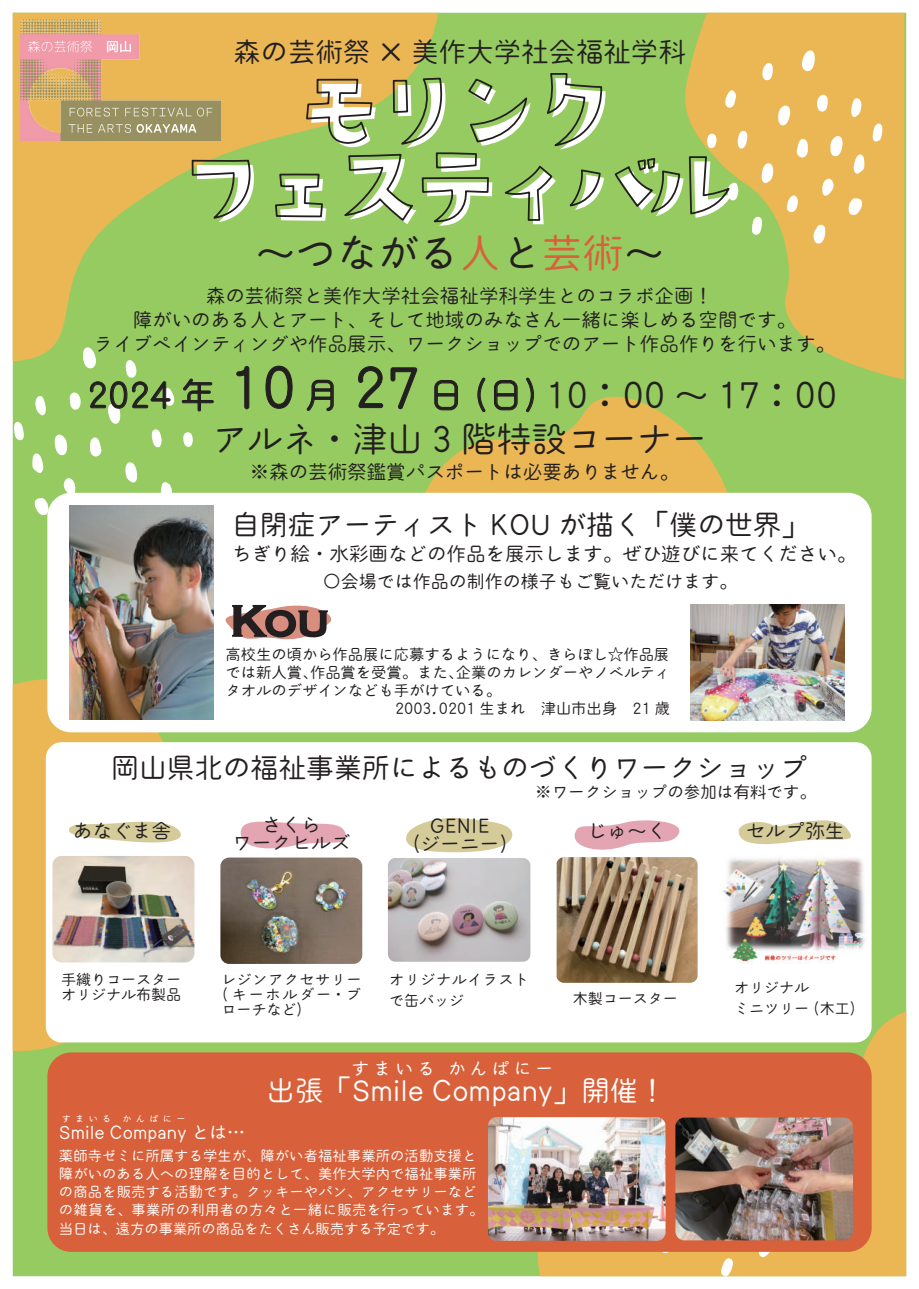
<style>
.page{position:relative;width:919px;height:1289px;background:#fff}
.page>*{position:absolute;margin:0;border:0;box-sizing:border-box;transform-origin:0 0}
.t1{font:103.95px/76.5px "AB kirigirisu";letter-spacing:-.25em;color:#fff;text-align:center}
.t2{font:40.95px "Kinuta Maru Maru GC Lr Std N R";color:#231f20}
.t3{font:35.1px/43.7px "Kinuta Maru Maru GC Lr Std N R";color:#231f20;text-align:center}
.t4{font:28.35px "Kinuta Maru Maru GC Lr Std N R";color:#fff}
.t5{font:27.9px "Kinuta Maru Maru GC Sr Std N R";color:#231f20}
.t6{font:27.45px "Kinuta Maru Maru GC Lr Std N R";color:#231f20}
.t7{font:19.5px/24px "Kinuta Maru Maru GC Lr Std N R";color:#231f20;text-align:center}
.t8{font:19.5px "Kinuta Maru Maru GC Sr Std N R";color:#231f20}
.t9{font:18px "Kinuta Maru Maru GC Sr Std N R";color:#231f20}
.t10{font:18px "Kinuta Maru Maru GC Sr Std N R";color:#fff}
.t11{font:17.55px "Kinuta Maru Maru GC Lr Std N R";letter-spacing:.25em;color:#fff}
.t12{font:16.5px "Kinuta Maru Maru GC Sr Std N R";color:#231f20}
.t13{font:15.3px "Kinuta Maru Maru GC Sr Std N R";color:#231f20}
.t14{font:15px/15px "Kinuta Maru Maru GC Sr Std N R";color:#231f20}
.t15{font:15px/21px "Kinuta Maru Maru GC Sr Std N R";letter-spacing:.04em;color:#231f20}
.t16{font:14.25px/18px "Kinuta Maru Maru GC Sr Std N R";letter-spacing:.01em;color:#fff}
.t17{font:9px "Kinuta Maru Maru GC Sr Std N R";letter-spacing:.5em;color:#fff}
.s1{color:#d8613b}
.s2{font-size:55.35px}
.s3{font-size:55.65px}
.s4{font-size:55.05px}
</style>
<div class="page">
<div style="left:13px;top:13px;width:893px;height:1263px;background:#96cb61"></div>
<svg style="left:682px;top:13px;width:222px;height:366px;fill:#ebb755"></svg>
<svg style="left:13px;top:13px;width:425px;height:348px;fill:#96cb61"></svg>
<svg style="left:535px;top:1011px;width:371px;height:265px;fill:#ebb755"></svg>
<svg style="left:13px;top:676px;width:173px;height:376px;fill:#ebb755"></svg>
<svg style="left:407px;top:385px;width:341px;height:108px;fill:#ebb755"></svg>
<svg style="left:848px;top:198px;width:14px;height:17px"></svg>
<svg style="left:853px;top:154px;width:11px;height:20px"></svg>
<svg style="left:850px;top:98px;width:11px;height:20px"></svg>
<svg style="left:872px;top:123px;width:10px;height:19px"></svg>
<svg style="left:35px;top:498px;width:14px;height:17px"></svg>
<svg style="left:32px;top:452px;width:11px;height:21px"></svg>
<svg style="left:35px;top:395px;width:11px;height:21px"></svg>
<svg style="left:14px;top:421px;width:10px;height:19px"></svg>
<svg style="left:183px;top:431px;width:10px;height:16px"></svg>
<svg style="left:660px;top:1251px;width:13px;height:2px"></svg>
<svg style="left:759px;top:1251px;width:12px;height:6px"></svg>
<svg style="left:721px;top:1257px;width:12px;height:19px"></svg>
<svg style="left:191px;top:158px;width:63px;height:62px"></svg>
<svg style="left:274px;top:12px;width:568px;height:301px"></svg>
<svg style="left:55px;top:347px;width:120px;height:152px"></svg>
<svg style="left:181px;top:378px;width:33px;height:34px"></svg>
<svg style="left:236px;top:330px;width:13px;height:79px"></svg>
<svg style="left:265px;top:365px;width:28px;height:44px"></svg>
<svg style="left:306px;top:379px;width:28px;height:32px"></svg>
<svg style="left:358px;top:366px;width:25px;height:42px"></svg>
<svg style="left:390px;top:367px;width:27px;height:43px"></svg>
<svg style="left:434px;top:380px;width:24px;height:30px"></svg>
<svg style="left:477px;top:377px;width:9px;height:36px"></svg>
<svg style="left:493px;top:380px;width:25px;height:30px"></svg>
<svg style="left:525px;top:377px;width:9px;height:36px"></svg>
<img style="left:20px;top:20px;width:200px;height:121px">
<div style="left:47px;top:493px;width:824px;height:239px;background:#fff;border-radius:24px"></div>
<img style="left:69px;top:505px;width:145px;height:214px">
<img style="left:690px;top:605px;width:154px;height:115px">
<svg style="left:225px;top:604px;width:107px;height:36px"></svg>
<div style="left:46px;top:742px;width:825px;height:300px;background:#fff;border-radius:16px"></div>
<svg style="left:69px;top:821px;width:112px;height:22px"></svg>
<img style="left:52px;top:856px;width:142px;height:106px">
<svg style="left:240px;top:821px;width:106px;height:28px"></svg>
<img style="left:220px;top:857px;width:142px;height:106px">
<svg style="left:406px;top:818px;width:107px;height:34px"></svg>
<img style="left:388px;top:858px;width:142px;height:103px">
<svg style="left:574px;top:820px;width:106px;height:30px"></svg>
<img style="left:556px;top:857px;width:141px;height:125px">
<svg style="left:738px;top:820px;width:113px;height:25px"></svg>
<img style="left:723px;top:858px;width:142px;height:105px">
<div style="left:47px;top:1052px;width:824px;height:199px;background:#d8613b;border-radius:24px"></div>
<img style="left:675px;top:1117px;width:178px;height:123px">
<img style="left:488px;top:1117px;width:177px;height:123px">
<h3 class="t6" style="left:233px;top:34px;width:454px">森の芸術祭 × 美作大学社会福祉学科</h3>
<h1 class="t1" style="left:174px;top:78px;width:573px">モリンク<br>フェスティバル</h1>
<h2 class="t2" style="left:255px;top:227px;width:411px">～つながる<span class="s1">人</span>と<span class="s1">芸術</span>～</h2>
<h3 class="t7" style="left:94px;top:283px;width:742px">森の芸術祭と美作大学社会福祉学科学生とのコラボ企画！<br>障がいのある人とアート、そして地域のみなさん一緒に楽しめる空間です。<br>ライブペインティングや作品展示、ワークショップでのアート作品作りを行います。</h3>
<h3 class="t3" style="left:87px;top:373px;width:751px">2024 年 <span class="s2">1</span><span class="s3">0</span> 月 <span class="s2">2</span><span class="s4">7</span> 日 (日) 10：00 ～ 17：00アルネ・津山 3 階特設コーナー</h3>
<h3 class="t8" style="left:250px;top:459px;width:430px">※森の芸術祭鑑賞パスポートは必要ありません。</h3>
<h3 class="t5" style="left:232px;top:507px;width:578px">自閉症アーティスト KOU が描く「僕の世界」</h3>
<h3 class="t8" style="left:232px;top:541px;width:625px">ちぎり絵・水彩画などの作品を展示します。ぜひ遊びに来てください。</h3>
<p class="t9" style="left:323px;top:570px;width:415px">〇会場では作品の制作の様子もご覧いただけます。</p>
<p class="t13" style="left:225px;top:644px;width:445px">高校生の頃から作品展に応募するようになり、きらぼし☆作品展</p>
<p class="t13" style="left:225px;top:662px;width:446px">では新人賞、作品賞を受賞。また、企業のカレンダーやノベルティ</p>
<p class="t13" style="left:225px;top:680px;width:277px">タオルのデザインなども手がけている。</p>
<p class="t13" style="left:395px;top:698px;width:276px">2003.0201 生まれ　津山市出身　21 歳</p>
<h3 class="t5" style="left:111px;top:750px;width:698px">岡山県北の福祉事業所によるものづくりワークショップ</h3>
<p class="t12" style="left:535px;top:781px;width:282px">※ワークショップの参加は有料です。</p>
<h3 class="t7" style="left:73px;top:818px;width:100px">あなぐま舎</h3>
<h3 class="t7" style="left:232px;top:815px;width:120px;line-height:18px">さくら<br>ワークヒルズ</h3>
<h3 class="t7" style="left:411px;top:816px;width:98px;line-height:18px">GENIE<br>(ジーニー)</h3>
<h3 class="t7" style="left:587px;top:818px;width:80px">じゅ～く</h3>
<p class="t14" style="left:61px;top:971px;width:122px">手織りコースターオリジナル布製品</p>
<p class="t17" style="left:62px;top:1112px;width:51px">すまいる</p>
<p class="t17" style="left:122px;top:1112px;width:64px">かんぱにー</p>
<p class="t14" style="left:221px;top:971px;width:141px;text-align:justify">レジンアクセサリー(キーホルダー・ブローチなど)</p>
<p class="t15" style="left:389px;top:968px;width:141px">オリジナルイラストで缶バッジ</p>
<p class="t14" style="left:573px;top:990px;width:106px">木製コースター</p>
<p class="t11" style="left:351px;top:1056px;width:203px">すまいる かんぱにー</p>
<h3 class="t4" style="left:266px;top:1072px;width:401px">出張「Smile Company」開催！</h3>
<p class="t10" style="left:59px;top:1120px;width:188px">Smile Company とは…</p>
<p class="t16" style="left:59px;top:1147px;width:426px">薬師寺ゼミに所属する学生が、障がい者福祉事業所の活動支援と障がいのある人への理解を目的として、美作大学内で福祉事業所の商品を販売する活動です。クッキーやパン、アクセサリーなどの雑貨を、事業所の利用者の方々と一緒に販売を行っています。当日は、遠方の事業所の商品をたくさん販売する予定です。</p>
<h3 class="t7" style="left:745px;top:818px;width:100px">セルプ弥生</h3>
<p class="t14" style="left:734px;top:976px;width:124px;line-height:21px">オリジナル<br>ミニツリー (木工)</p>
</div>
